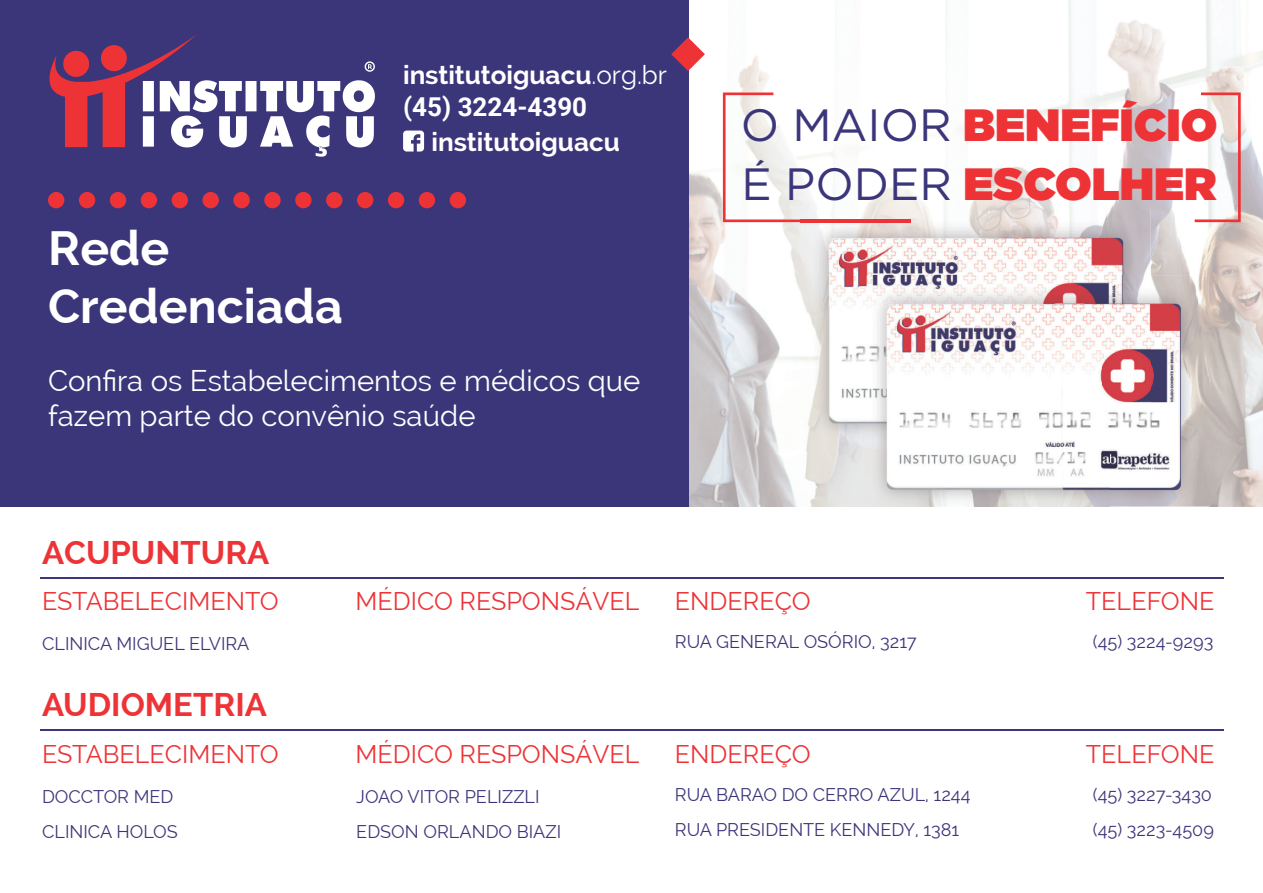
<style>
.page{position:relative;width:1263px;height:893px;background:#fff}
.page>*{position:absolute;margin:0;border:0;box-sizing:border-box;transform-origin:0 0}
.t1{font:700 48.15px/57.8px "Raleway";color:#fff}
.t2{font:900 45.15px/58.9px "Gotham";color:#ee3337}
.t3{font:700 32.7px "Raleway";color:#ee3337}
.t4{font:29.25px/35.1px "Raleway";color:#fff}
.t5{font:700 25.95px "Raleway";color:#fff}
.t6{font:700 25.95px "Roboto";color:#fff}
.t7{font:25.05px "Raleway";color:#ee3337}
.t8{font:18px "Raleway";color:#3b357a}
.s1{font-weight:400}
.s2{font-weight:400;color:#3b357a}
</style>
<div class="page">
<img style="left:688px;top:0;width:418px;height:202px">
<img style="left:1106px;top:0;width:157px;height:253px">
<img style="left:688px;top:202px;width:156px;height:305px">
<img style="left:910px;top:202px;width:162px;height:8px">
<img style="left:1151px;top:253px;width:112px;height:51px">
<img style="left:1209px;top:304px;width:54px;height:203px">
<img style="left:844px;top:451px;width:265px;height:56px">
<div style="left:0;top:0;width:688px;height:507px;background:#3b357a"></div>
<svg style="left:49px;top:34px;width:326px;height:123px"></svg>
<svg style="left:403px;top:131px;width:21px;height:21px"></svg>
<div style="left:48px;top:192px;width:16px;height:16px;background:#ee3337;border-radius:50%"></div>
<div style="left:79px;top:192px;width:16px;height:16px;background:#ee3337;border-radius:50%"></div>
<div style="left:110px;top:192px;width:16px;height:16px;background:#ee3337;border-radius:50%"></div>
<div style="left:141px;top:192px;width:16px;height:16px;background:#ee3337;border-radius:50%"></div>
<div style="left:172px;top:192px;width:16px;height:16px;background:#ee3337;border-radius:50%"></div>
<div style="left:202px;top:192px;width:17px;height:16px;background:#ee3337;border-radius:50%"></div>
<div style="left:233px;top:192px;width:17px;height:16px;background:#ee3337;border-radius:50%"></div>
<div style="left:264px;top:192px;width:17px;height:16px;background:#ee3337;border-radius:50%"></div>
<div style="left:295px;top:192px;width:17px;height:16px;background:#ee3337;border-radius:50%"></div>
<div style="left:326px;top:192px;width:16px;height:16px;background:#ee3337;border-radius:50%"></div>
<div style="left:357px;top:192px;width:16px;height:16px;background:#ee3337;border-radius:50%"></div>
<div style="left:388px;top:192px;width:16px;height:16px;background:#ee3337;border-radius:50%"></div>
<div style="left:419px;top:192px;width:16px;height:16px;background:#ee3337;border-radius:50%"></div>
<div style="left:450px;top:192px;width:16px;height:16px;background:#ee3337;border-radius:50%"></div>
<svg style="left:671px;top:37px;width:34px;height:34px"></svg>
<svg style="left:723px;top:92px;width:187px;height:130px"></svg>
<svg style="left:1195px;top:92px;width:46px;height:130px"></svg>
<img style="left:801px;top:210px;width:350px;height:96px">
<img style="left:801px;top:306px;width:58px;height:145px">
<img style="left:801px;top:219px;width:109px;height:3px">
<img style="left:1109px;top:276px;width:100px;height:231px">
<img style="left:859px;top:276px;width:292px;height:175px">
<hr style="left:40px;top:577px;width:1183px;height:2px;background:#3b357a">
<hr style="left:40px;top:729px;width:1183px;height:2px;background:#3b357a">
<h3 class="t5" style="left:403px;top:60px;width:265px">institutoiguacu<span class="s1">.org.br</span></h3>
<h1 class="t1" style="left:48px;top:219px;width:296px">Rede<br>Credenciada</h1>
<h3 class="t6" style="left:403px;top:89px;width:186px">(45) 3224-4390</h3>
<h2 class="t2" style="left:741px;top:95px;width:478px"><span class="s2">O MAIOR</span> BENEFÍCIO<br><span class="s2">É PODER</span> ESCOLHER</h2>
<h3 class="t5" style="left:432px;top:127px;width:190px">institutoiguacu</h3>
<h3 class="t4" style="left:48px;top:363px;width:594px">Confira os Estabelecimentos e médicos que fazem parte do convênio saúde</h3>
<h3 class="t3" style="left:42px;top:533px;width:229px">ACUPUNTURA</h3>
<h3 class="t7" style="left:42px;top:587px;width:238px">ESTABELECIMENTO</h3>
<p class="t8" style="left:42px;top:634px;width:209px">CLINICA MIGUEL ELVIRA</p>
<h3 class="t7" style="left:356px;top:587px;width:285px">MÉDICO RESPONSÁVEL</h3>
<h3 class="t7" style="left:675px;top:587px;width:138px">ENDEREÇO</h3>
<p class="t8" style="left:675px;top:632px;width:243px">RUA GENERAL OSÓRIO, 3217</p>
<p class="t8" style="left:1093px;top:632px;width:122px">(45) 3224-9293</p>
<h3 class="t7" style="left:1086px;top:587px;width:130px">TELEFONE</h3>
<h3 class="t3" style="left:42px;top:685px;width:226px">AUDIOMETRIA</h3>
<h3 class="t7" style="left:42px;top:739px;width:238px">ESTABELECIMENTO</h3>
<p class="t8" style="left:42px;top:786px;width:133px">DOCCTOR MED</p>
<p class="t8" style="left:356px;top:786px;width:185px">JOAO VITOR PELIZZLI</p>
<h3 class="t7" style="left:356px;top:739px;width:285px">MÉDICO RESPONSÁVEL</h3>
<h3 class="t7" style="left:675px;top:739px;width:138px">ENDEREÇO</h3>
<p class="t8" style="left:675px;top:784px;width:297px">RUA BARAO DO CERRO AZUL, 1244</p>
<p class="t8" style="left:1093px;top:784px;width:121px">(45) 3227-3430</p>
<h3 class="t7" style="left:1086px;top:739px;width:130px">TELEFONE</h3>
<p class="t8" style="left:42px;top:821px;width:137px">CLINICA HOLOS</p>
<p class="t8" style="left:356px;top:821px;width:206px">EDSON ORLANDO BIAZI</p>
<p class="t8" style="left:675px;top:819px;width:286px">RUA PRESIDENTE KENNEDY, 1381</p>
<p class="t8" style="left:1093px;top:819px;width:123px">(45) 3223-4509</p>
</div>
